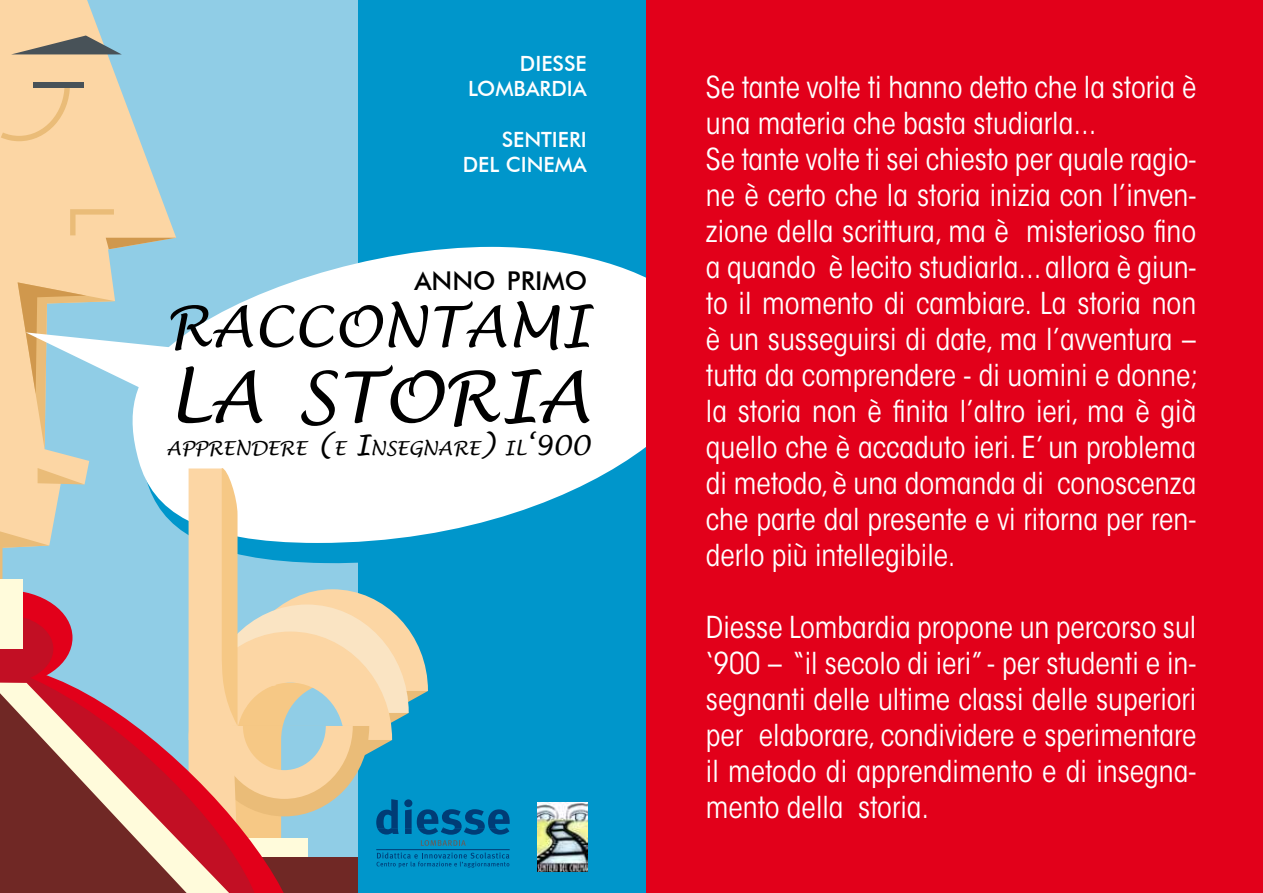
<style>
.page{position:relative;width:1263px;height:893px;background:#fff}
.page>*{position:absolute;margin:0;border:0;box-sizing:border-box;transform-origin:0 0}
.t1{font:italic 69.9px "Lucida Handwriting";color:#000}
.t2{font:italic 56.1px "Lucida Handwriting";color:#000}
.t3{font:condensed 30px/36px "ITC Avant Garde Std";color:#fff}
.t4{font:500 25.95px "Futura BT";color:#000}
.t5{font:500 21px/25.2px "Futura BT";color:#fff;text-align:right}
.t6{font:italic 19.2px "Lucida Handwriting";color:#000}
.s1{font-size:27.6px}
</style>
<div class="page">
<div style="left:0;top:0;width:646px;height:893px;background:#0096cb"></div>
<div style="left:0;top:0;width:358px;height:893px;background:#90cde6"></div>
<svg style="left:0;top:0;width:166px;height:518px;fill:#fcd6a4"></svg>
<svg style="left:1px;top:85px;width:69px;height:56px;background:#f7d19d"></svg>
<svg style="left:125px;top:247px;width:521px;height:296px;fill:#fff"></svg>
<svg style="left:256px;top:868px;width:99px;height:25px;background:#871f22"></svg>
<svg style="left:0;top:607px;width:213px;height:286px"></svg>
<svg style="left:70px;top:209px;width:106px;height:40px;background:#e9cc9f"></svg>
<svg style="left:38px;top:468px;width:47px;height:16px"></svg>
<svg style="left:11px;top:36px;width:111px;height:18px;background:#939286"></svg>
<div style="left:33px;top:82px;width:51px;height:5px;background:#485258"></div>
<svg style="left:0;top:518px;width:72px;height:167px"></svg>
<svg style="left:18px;top:282px;width:185px;height:167px"></svg>
<svg style="left:189px;top:468px;width:321px;height:400px"></svg>
<hr style="left:376px;top:849px;width:134px;height:1px;background:#003c76">
<img style="left:537px;top:802px;width:50px;height:70px">
<div style="left:646px;top:0;width:617px;height:893px;background:#e2001a"></div>
<p class="t5" style="left:468px;top:51px;width:120px">DIESSE<br>LOMBARDIA</p>
<p class="t5" style="left:463px;top:127px;width:126px">SENTIERI<br>DEL CINEMA</p>
<p class="t4" style="left:414px;top:265px;width:174px">ANNO PRIMO</p>
<h2 class="t2" style="left:166px;top:293px;width:426px">RACCONTAMI</h2>
<h1 class="t1" style="left:167px;top:355px;width:425px">LA STORIA</h1>
<p class="t6" style="left:166px;top:436px;width:425px">APPRENDERE <span class="s1">(</span>E <span class="s1">I</span>NSEGNARE<span class="s1">)</span> IL<span class="s1">‘900</span></p>
<p class="t3" style="left:706px;top:69px;width:494px">Se tante volte ti hanno detto che la storia è una materia che basta studiarla...<br>Se tante volte ti sei chiesto per quale ragio&shy;ne è certo che la storia inizia con l’inven&shy;zione della scrittura, ma è misterioso fino a quando è lecito studiarla... allora è giun&shy;to il momento di cambiare. La storia non è un susseguirsi di date, ma l’avventura – tutta da comprendere - di uomini e donne; la storia non è finita l’altro ieri, ma è già quello che è accaduto ieri. E’ un problema di metodo, è una domanda di conoscenza che parte dal presente e vi ritorna per ren&shy;derlo più intellegibile.</p>
<p class="t3" style="left:706px;top:609px;width:492px;text-align:justify">Diesse Lombardia propone un percorso sul ‘900 – “il secolo di ieri” - per studenti e in&shy;segnanti delle ultime classi delle superiori per elaborare, condividere e sperimentare il metodo di apprendimento e di insegna&shy;mento della storia.</p>
</div>
